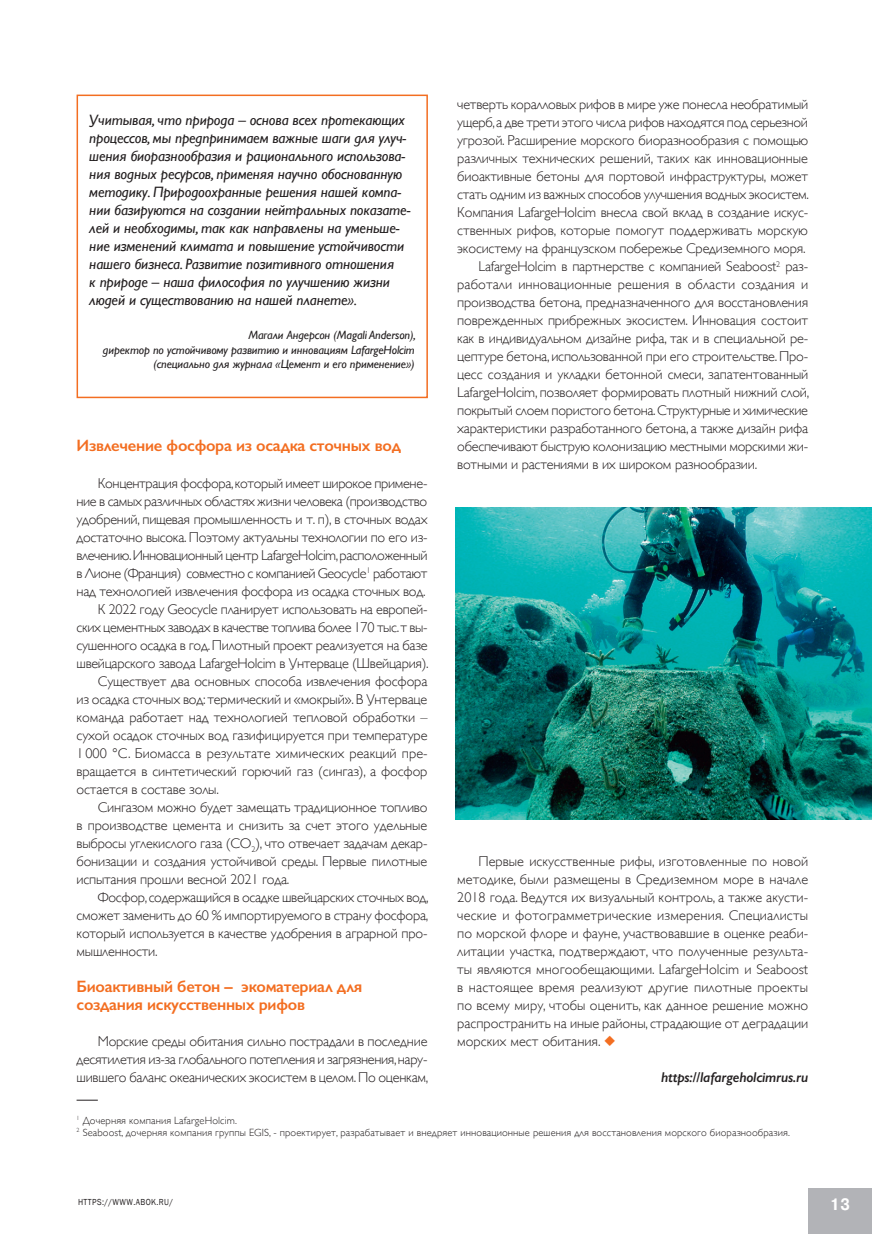
<style>
.page{position:relative;width:872px;height:1234px;background:#fff}
.page>*{position:absolute;margin:0;border:0;box-sizing:border-box;transform-origin:0 0}
._0_Main_text{font:600 16.5px/18px "Gill Sans";letter-spacing:-.015em;color:#f36e21}
.t1{font:700 16.5px "Pragmatica";color:#fff;scale:.89 1}
._0_Main_text-2{font:italic 15px/18px "Gill Sans";letter-spacing:-.01em;color:#231f20}
._0_Main_text-3{font:300 14.25px/18px "Gill Sans";letter-spacing:-.015em;color:#231e1f;text-align:justify}
._0_Main_text-4{font:italic 600 14.25px "Gill Sans";letter-spacing:-.015em;color:#231f20}
._0_Main_text-5{font:italic 12px/14.4px "Gill Sans";letter-spacing:-.01em;color:#231f20;text-align:right}
._0_Main_text-6{font:300 10.5px "Gill Sans";letter-spacing:.01em;color:#231f20}
.t2{font:9px "Franklin Gothic";letter-spacing:.05em;color:#231f20;scale:.89 1}
</style>
<div class="page">
<div style="left:808px;top:1188px;width:64px;height:45px;background:#b2b3b7"></div>
<img style="left:456px;top:507px;width:416px;height:312px">
<svg style="left:77px;top:1099px;width:21px;height:1px"></svg>
<div style="left:77px;top:94px;width:351px;height:304px;border:2px solid #f36e21"></div>
<p class="_0_Main_text-2" style="left:89px;top:111px;width:323px">Учитывая, что природа – основа всех протекающих процессов, мы предпринимаем важные шаги для улуч&shy;шения биоразнообразия и рационального использова&shy;ния водных ресурсов, применяя научно обоснованную методику. Природоохранные решения нашей компа&shy;нии базируются на создании нейтральных показате&shy;лей и необходимы, так как направлены на уменьше&shy;ние изменений климата и повышение устойчивости нашего бизнеса. Развитие позитивного отношения<br>к природе – наша философия по улучшению жизни людей и существованию на нашей планете».</p>
<p class="_0_Main_text-5" style="left:103px;top:328px;width:314px">Магали Андерсон (Magali Anderson),<br>директор по устойчивому развитию и инновациям LafargeHolcim (специально для журнала «Цемент и его применение»)</p>
<p class="_0_Main_text" style="left:77px;top:436px;width:326px">Извлечение фосфора из осадка сточных вод</p>
<p class="_0_Main_text-3" style="left:77px;top:473px;width:352px;text-indent:21px">Концентрация фосфора, который имеет широкое примене&shy;ние в самых различных областях жизни человека (производство удобрений, пищевая промышленность и т. п), в сточных водах достаточно высока. Поэтому актуальны технологии по его из&shy;влечению. Инновационный центр LafargeHolcim, расположенный в Лионе (Франция) совместно с компанией Geocycle<sup>1</sup> работают над технологией извлечения фосфора из осадка сточных вод.</p>
<p class="_0_Main_text-3" style="left:77px;top:599px;width:353px;text-indent:21px">К 2022 году Geocycle планирует использовать на европей&shy;ских цементных заводах в качестве топлива более 170 тыс. т вы&shy;сушенного осадка в год. Пилотный проект реализуется на базе швейцарского завода LafargeHolcim в Унтерваце (Швейцария).</p>
<p class="_0_Main_text-3" style="left:77px;top:671px;width:352px;text-indent:21px">Существует два основных способа извлечения фосфора из осадка сточных вод: термический и «мокрый». В Унтерваце команда работает над технологией тепловой обработки – сухой осадок сточных вод газифицируется при температуре 1000 °C. Биомасса в результате химических реакций пре&shy;вращается в синтетический горючий газ (сингаз), а фосфор остается в составе золы.</p>
<p class="_0_Main_text-3" style="left:77px;top:797px;width:352px;text-indent:21px">Сингазом можно будет замещать традиционное топливо в производстве цемента и снизить за счет этого удельные выбросы углекислого газа (CO<sub>2</sub>), что отвечает задачам декар&shy;бонизации и создания устойчивой среды. Первые пилотные испытания прошли весной 2021 года.</p>
<p class="_0_Main_text-3" style="left:77px;top:887px;width:354px;text-indent:21px">Фосфор, содержащийся в осадке швейцарских сточных вод, cможет заменить до 60 % импортируемого в страну фосфора, который используется в качестве удобрения в аграрной про&shy;мышленности.</p>
<p class="_0_Main_text" style="left:77px;top:976px;width:287px">Биоактивный бетон – экоматериал для создания искусственных рифов</p>
<p class="_0_Main_text-3" style="left:77px;top:1031px;width:353px;text-indent:21px">Морские среды обитания сильно пострадали в последние десятилетия из-за глобального потепления и загрязнения, нару&shy;шившего баланс океанических экосистем в целом. По оценкам,</p>
<p class="_0_Main_text-3" style="left:457px;top:95px;width:353px">четверть коралловых рифов в мире уже понесла необратимый ущерб, а две трети этого числа рифов находятся под серьезной угрозой. Расширение морского биоразнообразия с помощью различных технических решений, таких как инновационные биоактивные бетоны для портовой инфраструктуры, может стать одним из важных способов улучшения водных экосистем.<br>Компания LafargeHolcim внесла свой вклад в создание искус&shy;ственных рифов, которые помогут поддерживать морскую экосистему на французском побережье Средиземного моря.</p>
<p class="_0_Main_text-3" style="left:457px;top:257px;width:353px;text-indent:21px">LafargeHolcim в партнерстве с компанией Seaboost<sup>2</sup> раз&shy;работали инновационные решения в области создания и производства бетона, предназначенного для восстановления поврежденных прибрежных экосистем. Инновация состоит как в индивидуальном дизайне рифа, так и в специальной ре&shy;цептуре бетона, использованной при его строительстве. Про&shy;цесс создания и укладки бетонной смеси, запатентованный LafargeHolcim, позволяет формировать плотный нижний слой, покрытый слоем пористого бетона. Структурные и химические характеристики разработанного бетона, а также дизайн рифа обеспечивают быструю колонизацию местными морскими жи&shy;вотными и растениями в их широком разнообразии.</p>
<p class="_0_Main_text-3" style="left:457px;top:851px;width:352px;text-indent:21px">Первые искусственные рифы, изготовленные по новой методике, были размещены в Средиземном море в начале 2018 года. Ведутся их визуальный контроль, а также акусти&shy;ческие и фотограмметрические измерения. Специалисты по морской флоре и фауне, участвовавшие в оценке реаби&shy;литации участка, подтверждают, что полученные результа&shy;ты являются многообещающими. LafargeHolcim и Seaboost в настоящее время реализуют другие пилотные проекты по всему миру, чтобы оценить, как данное решение можно распространить на иные районы, страдающие от деградации морских мест обитания.</p>
<p class="_0_Main_text-4" style="left:661px;top:1068px;width:148px">https://lafargeholcimrus.ru</p>
<p class="_0_Main_text-6" style="left:77px;top:1111px;width:162px"><sup>1</sup> Дочерняя компания LafargeHolcim.</p>
<p class="_0_Main_text-6" style="left:77px;top:1123px;width:715px"><sup>2</sup> Seaboost, дочерняя компания группы EGIS, - проектирует, разрабатывает и внедряет инновационные решения для восстановления морского биоразнообразия.</p>
<p class="t2" style="left:78px;top:1196px;width:108px">HTTPS://WWW.ABOK.RU/</p>
<p class="t1" style="left:830px;top:1193px;width:24px">13</p>
</div>
